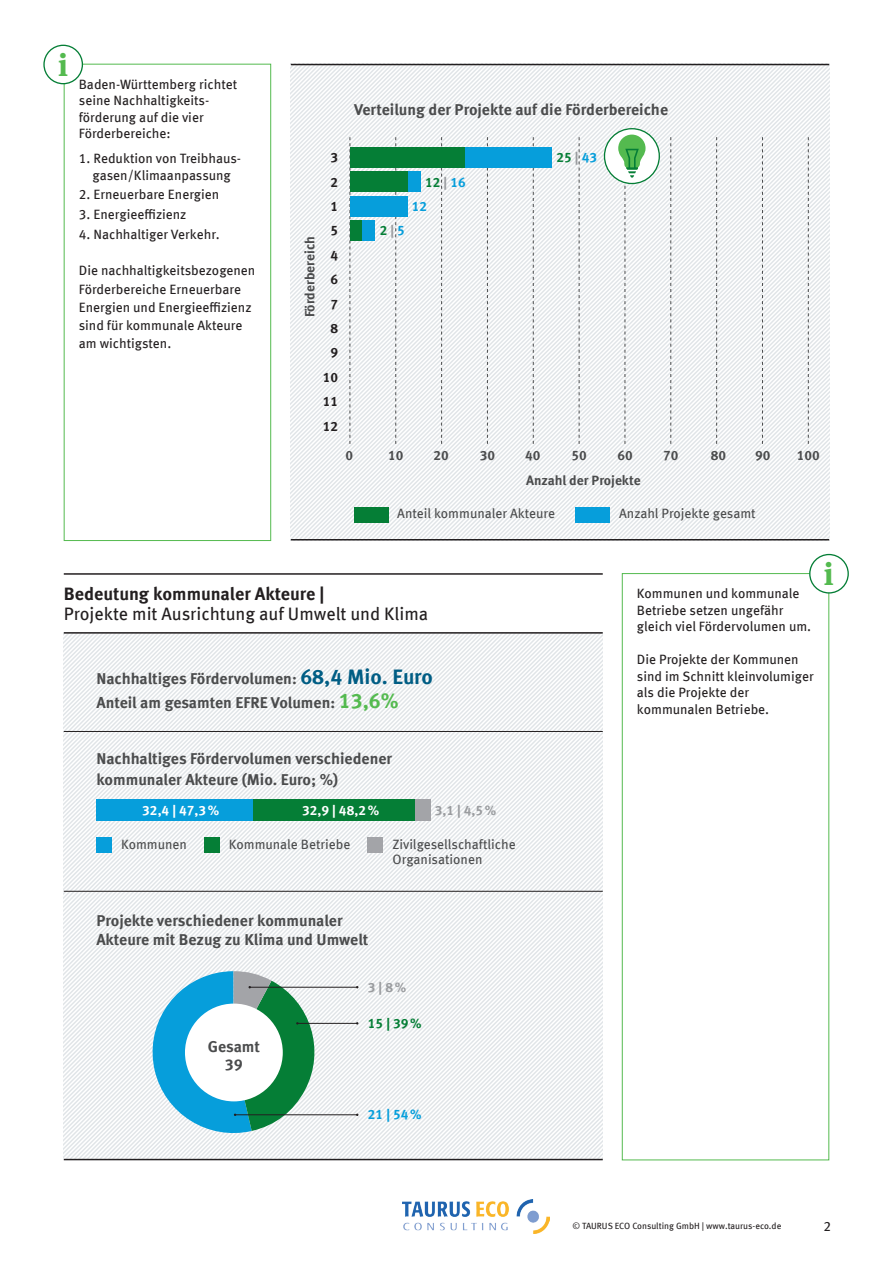
<style>
.page{position:relative;width:893px;height:1263px;background:#fff}
.page>*{position:absolute;margin:0;border:0;box-sizing:border-box;transform-origin:0 0}
.t1{font:700 31.5px "Meta Serif Offc";color:#54ba4f}
.t2{font:18px "Meta Offc";color:#231f20}
.t3{font:700 18px "Meta Offc";color:#231f20}
.t4{font:700 15.75px/18.6px "Meta Offc";color:#4b4c4d}
.t5{font:13.5px/16.5px "Meta Offc";color:#242021}
.t6{font:13.5px/15px "Meta Offc";color:#4b4c4d}
.t7{font:700 13.5px "Meta Offc";color:#4b4c4d}
.t8{font:700 13.5px "Meta Offc";color:#fff}
.t9{font:700 13.5px/24.5px "Meta Offc";color:#231f20;text-align:center}
.t10{font:700 13.5px "Meta Offc";color:#057e36}
.t11{font:700 13.5px/24.3px "Meta Offc";color:#069edb}
.t12{font:700 13.5px "Meta Offc";color:#9a9c9f}
.t13{font:13.5px "Meta Offc";color:#231f20}
.t14{font:9px "Meta Offc";color:#231f20}
.s1{color:#9a9c9f}
.s2{color:#069edb}
.s3{color:#057e36}
.s4{font-size:21px;color:#005d84}
.s5{font-size:21px;color:#54ba4f}
</style>
<div class="page">
<svg style="left:291px;top:65px;width:538px;height:476px"></svg>
<svg style="left:808px;top:137px;width:1px;height:307px"></svg>
<svg style="left:716px;top:137px;width:1px;height:307px"></svg>
<svg style="left:533px;top:137px;width:1px;height:307px"></svg>
<svg style="left:441px;top:137px;width:1px;height:307px"></svg>
<svg style="left:350px;top:137px;width:1px;height:307px"></svg>
<svg style="left:395px;top:137px;width:1px;height:307px"></svg>
<svg style="left:487px;top:137px;width:1px;height:307px"></svg>
<svg style="left:579px;top:137px;width:1px;height:307px"></svg>
<svg style="left:670px;top:137px;width:1px;height:307px"></svg>
<svg style="left:762px;top:137px;width:1px;height:307px"></svg>
<svg style="left:64px;top:634px;width:539px;height:525px"></svg>
<hr style="left:291px;top:64px;width:538px;height:1px;background:#231f20">
<div style="left:64px;top:64px;width:207px;height:477px;border:1px solid #54ba4f"></div>
<div style="left:44px;top:45px;width:38px;height:39px;background:#fff;border-radius:50%"></div>
<div style="left:43px;top:45px;width:40px;height:39px;border:1px solid #057e36;border-radius:50%"></div>
<hr style="left:291px;top:539px;width:538px;height:1px;background:#231f20">
<hr style="left:64px;top:573px;width:539px;height:2px;background:#231f20">
<hr style="left:64px;top:632px;width:539px;height:2px;background:#231f20">
<hr style="left:64px;top:1159px;width:539px;height:1px;background:#231f20">
<hr style="left:64px;top:731px;width:539px;height:1px;background:#231f20">
<div style="left:622px;top:573px;width:207px;height:587px;border:1px solid #54ba4f"></div>
<div style="left:810px;top:554px;width:38px;height:39px;background:#fff;border-radius:50%"></div>
<div style="left:809px;top:554px;width:40px;height:40px;border:1px solid #057e36;border-radius:50%"></div>
<img style="left:403px;top:1199px;width:147px;height:34px">
<div style="left:96px;top:838px;width:16px;height:15px;background:#069edb"></div>
<div style="left:204px;top:838px;width:15px;height:15px;background:#057e36"></div>
<div style="left:368px;top:838px;width:15px;height:15px;background:#a3a4a8"></div>
<hr style="left:64px;top:891px;width:539px;height:1px;background:#231f20">
<hr style="left:250px;top:987px;width:107px;height:1px;background:#231f20">
<hr style="left:297px;top:1023px;width:60px;height:1px;background:#231f20">
<hr style="left:235px;top:1114px;width:122px;height:1px;background:#231f20">
<svg style="left:145px;top:971px;width:181px;height:170px"></svg>
<div style="left:96px;top:799px;width:158px;height:22px;background:#069edb"></div>
<div style="left:253px;top:799px;width:162px;height:22px;background:#057e36"></div>
<div style="left:415px;top:799px;width:16px;height:22px;background:#a3a4a8"></div>
<div style="left:576px;top:507px;width:34px;height:15px;background:#069edb"></div>
<div style="left:354px;top:507px;width:34px;height:15px;background:#057e36"></div>
<div style="left:455px;top:147px;width:96px;height:21px;background:#069edb"></div>
<div style="left:350px;top:147px;width:115px;height:21px;background:#057e36"></div>
<div style="left:350px;top:196px;width:57px;height:21px;background:#069edb"></div>
<div style="left:362px;top:171px;width:59px;height:21px;background:#069edb"></div>
<div style="left:350px;top:171px;width:57px;height:21px;background:#057e36"></div>
<div style="left:353px;top:220px;width:21px;height:21px;background:#069edb"></div>
<div style="left:350px;top:220px;width:12px;height:21px;background:#057e36"></div>
<div style="left:604px;top:129px;width:55px;height:55px;background:#fff;border-radius:50%"></div>
<div style="left:604px;top:128px;width:56px;height:56px;border:1px solid #057e36;border-radius:50%"></div>
<svg style="left:618px;top:135px;width:27px;height:309px"></svg>
<h1 class="t1" style="left:58px;top:46px;width:11px">i</h1>
<p class="t5" style="left:79px;top:76px;width:160px">Baden-Württemberg richtet seine Nachhaltigkeits&shy;förderung auf die vier<br>Förderbereiche:</p>
<p class="t5" style="left:79px;top:150px;width:164px;text-align:center">1. Reduktion von Treibhaus&shy;gasen/Klimaanpassung</p>
<p class="t5" style="left:79px;top:187px;width:142px">2. Erneuerbare Energien</p>
<p class="t5" style="left:79px;top:207px;width:109px">3. Energieeffizienz</p>
<p class="t5" style="left:79px;top:226px;width:142px">4. Nachhaltiger Verkehr.</p>
<p class="t5" style="left:79px;top:262px;width:178px;line-height:18.1px">Die nachhaltigkeitsbezogenen<br>Förderbereiche Erneuerbare<br>Energien und Energieeffizienz sind für kommunale Akteure am wichtigsten.</p>
<p class="t4" style="left:354px;top:101px;width:316px">Verteilung der Projekte auf die Förderbereiche</p>
<p class="t7" style="left:302px;top:317px;width:83px;rotate:-90deg">Förderbereich</p>
<p class="t9" style="left:323px;top:146px;width:17px">3<br>2<br>1<br>5<br>4<br>6<br>7<br>8<br>9<br>10<br>11<br>12</p>
<p class="t10" style="left:380px;top:223px;width:27px">2<span class="s1">|</span> <span class="s2">5</span></p>
<p class="t11" style="left:412px;top:170px;width:55px;text-indent:13px"><span class="s3">12</span> <span class="s1">|</span> 16<br>12</p>
<p class="t10" style="left:556px;top:149px;width:42px">25 <span class="s1">|</span> <span class="s2">43</span></p>
<p class="t7" style="left:345px;top:447px;width:9px">0</p>
<p class="t7" style="left:388px;top:447px;width:17px">10</p>
<p class="t7" style="left:433px;top:447px;width:17px">20</p>
<p class="t7" style="left:480px;top:447px;width:17px">30</p>
<p class="t7" style="left:525px;top:447px;width:17px">40</p>
<p class="t7" style="left:571px;top:447px;width:17px">50</p>
<p class="t7" style="left:618px;top:447px;width:17px">60</p>
<p class="t7" style="left:663px;top:447px;width:17px">70</p>
<p class="t7" style="left:711px;top:447px;width:17px">80</p>
<p class="t7" style="left:755px;top:447px;width:17px">90</p>
<p class="t7" style="left:797px;top:447px;width:25px">100</p>
<p class="t7" style="left:526px;top:472px;width:116px">Anzahl der Projekte</p>
<p class="t6" style="left:397px;top:507px;width:159px">Anteil kommunaler Akteure</p>
<p class="t6" style="left:619px;top:507px;width:138px">Anzahl Projekte gesamt</p>
<h2 class="t3" style="left:64px;top:583px;width:262px">Bedeutung kommunaler Akteure |</h2>
<h2 class="t2" style="left:64px;top:603px;width:366px">Projekte mit Ausrichtung auf Umwelt und Klima</h2>
<p class="t4" style="left:96px;top:667px;width:338px;line-height:24px">Nachhaltiges Fördervolumen: <span class="s4">68,4 Mio. Euro<br></span>Anteil am gesamten EFRE Volumen: <span class="s5">13,6%</span></p>
<p class="t4" style="left:96px;top:748px;width:297px;line-height:21.6px">Nachhaltiges Fördervolumen verschiedener kommunaler Akteure (Mio. Euro; %)</p>
<p class="t8" style="left:142px;top:803px;width:79px">32,4 | 47,3%</p>
<p class="t8" style="left:302px;top:803px;width:79px">32,9 | 48,2%</p>
<p class="t12" style="left:435px;top:802px;width:63px">3,1 | 4,5%</p>
<p class="t6" style="left:121px;top:837px;width:67px">Kommunen</p>
<p class="t6" style="left:229px;top:837px;width:123px">Kommunale Betriebe</p>
<p class="t6" style="left:393px;top:837px;width:125px">Zivilgesellschaftliche<br>Organisationen</p>
<p class="t4" style="left:96px;top:912px;width:274px">Projekte verschiedener kommunaler<br>Akteure mit Bezug zu Klima und Umwelt</p>
<p class="t4" style="left:208px;top:1037px;width:54px;text-align:center">Gesamt<br>39</p>
<p class="t12" style="left:368px;top:979px;width:40px">3 | 8%</p>
<p class="t10" style="left:368px;top:1015px;width:55px">15 | 39%</p>
<p class="t11" style="left:368px;top:1103px;width:55px">21 | 54%</p>
<p class="t5" style="left:637px;top:585px;width:176px">Kommunen und kommunale<br>Betriebe setzen ungefähr gleich viel Fördervolumen um.</p>
<p class="t5" style="left:637px;top:651px;width:178px">Die Projekte der Kommunen sind im Schnitt kleinvolumiger als die Projekte der kommunalen Betriebe.</p>
<h1 class="t1" style="left:824px;top:555px;width:11px">i</h1>
<p class="t14" style="left:572px;top:1221px;width:210px">© TAURUS ECO Consulting GmbH | www.taurus-eco.de</p>
<p class="t13" style="left:824px;top:1218px;width:9px">2</p>
</div>
